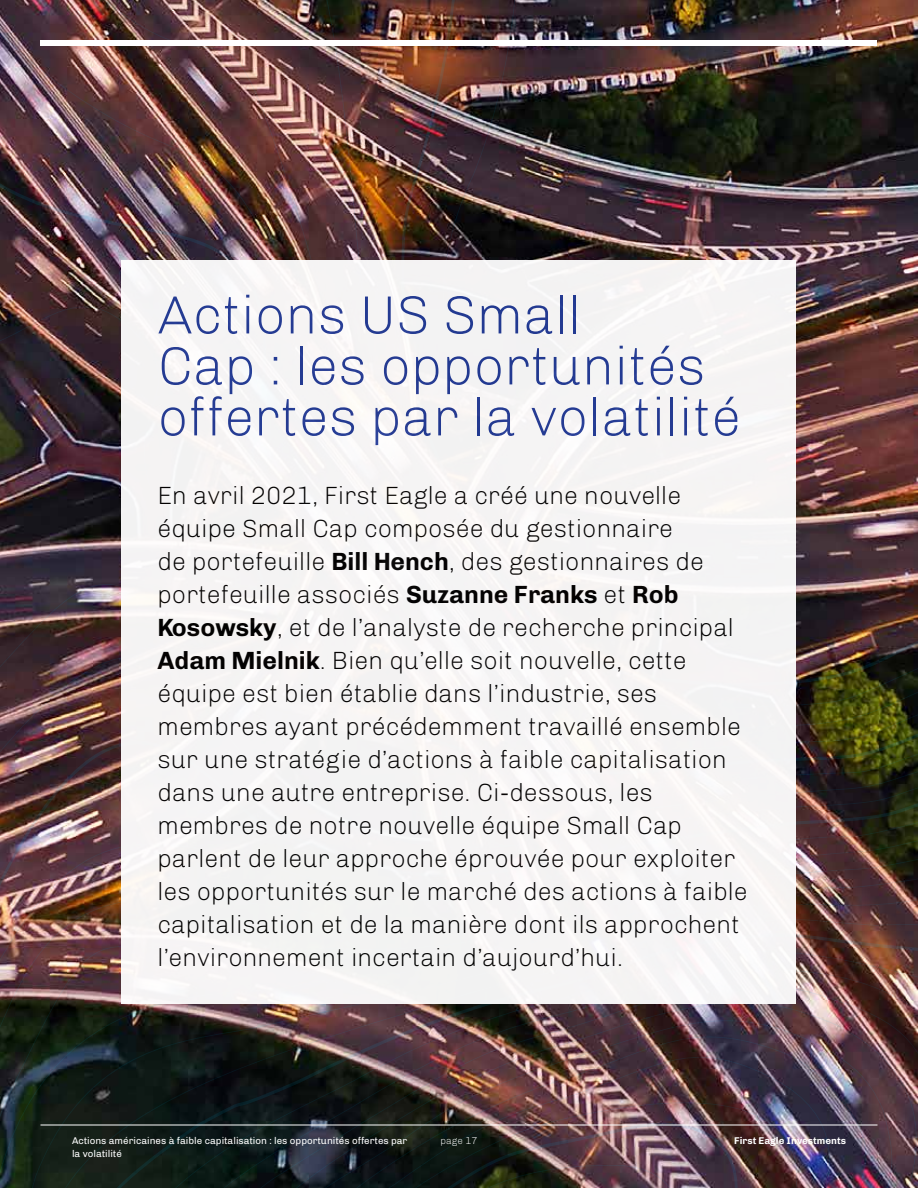
<style>
.page{position:relative;width:918px;height:1188px;background:#fff}
.page>*{position:absolute;margin:0;border:0;box-sizing:border-box;transform-origin:0 0}
.t1{font:61.5px/51px "FE Chivo Air";color:#233c98}
.t2{font:28.5px/33px "FE Chivo Air";color:#000}
.t3{font:11.25px "FE Chivo Water";color:#fff}
.t4{font:700 11.25px "FE Chivo Water";color:#fff}
.t5{font:11.25px "FE Chivo Air";color:#fff}
.s1{font-weight:700}
</style>
<div class="page">
<img style="left:0;top:0;width:918px;height:737px">
<img style="left:0;top:737px;width:918px;height:451px">
<img style="left:29px;top:932px;width:889px;height:256px">
<img style="left:235px;top:1118px;width:512px;height:70px">
<div style="left:40px;top:40px;width:838px;height:6px;background:#fff"></div>
<hr style="left:40px;top:1125px;width:838px;height:1px;background:#fff">
<div style="left:122px;top:261px;width:674px;height:743px;background:#f5f4f4"></div>
<h1 class="t1" style="left:158px;top:286px;width:585px">Actions US Small<br>Cap : les opportunités offertes par la volatilité</h1>
<p class="t2" style="left:158px;top:478px;width:592px">En avril 2021, First Eagle a créé une nouvelle équipe Small Cap composée du gestionnaire<br>de portefeuille <span class="s1">Bill Hench</span>, des gestionnaires de portefeuille associés <span class="s1">Suzanne Franks</span> et <span class="s1">Rob Kosowsky</span>, et de l’analyste de recherche principal <span class="s1">Adam Mielnik</span>. Bien qu’elle soit nouvelle, cette équipe est bien établie dans l’industrie, ses membres ayant précédemment travaillé ensemble sur une stratégie d’actions à faible capitalisation dans une autre entreprise. Ci-dessous, les membres de notre nouvelle équipe Small Cap parlent de leur approche éprouvée pour exploiter les opportunités sur le marché des actions à faible capitalisation et de la manière dont ils approchent l’environnement incertain d’aujourd’hui.</p>
<p class="t3" style="left:72px;top:1133px;width:337px">Actions américaines à faible capitalisation : les opportunités offertes par</p>
<p class="t5" style="left:440px;top:1133px;width:39px">page 17</p>
<p class="t3" style="left:72px;top:1146px;width:51px">la volatilité</p>
<p class="t4" style="left:734px;top:1133px;width:113px">First Eagle Investments</p>
</div>
